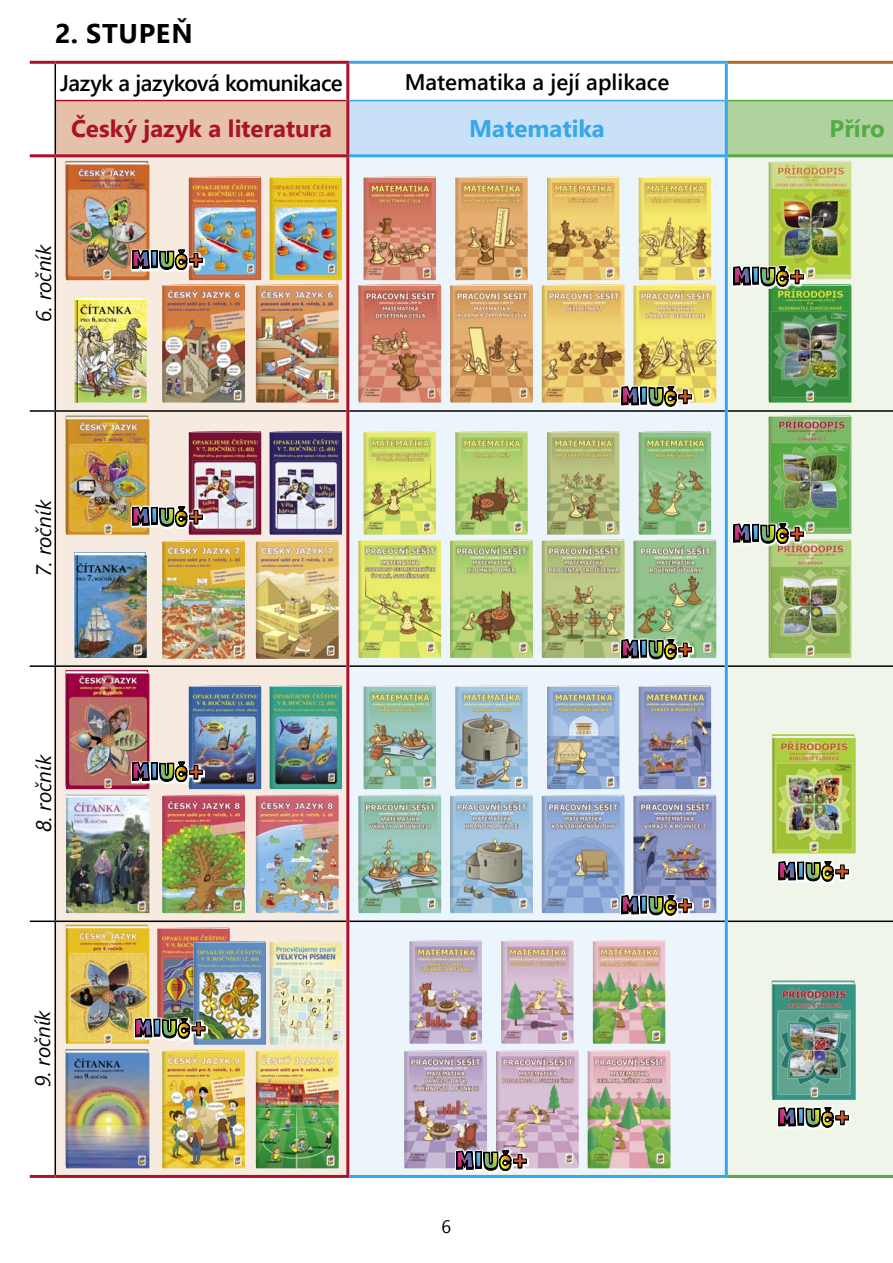
<style>
.page{position:relative;width:893px;height:1263px;background:#fff}
.page>*{position:absolute;margin:0;border:0;box-sizing:border-box;transform-origin:0 0}
.t1{font:700 27px "Segoe UI";color:#000}
.t2{font:700 24px "Segoe UI";letter-spacing:.005em;color:#a9132a}
.t3{font:700 24px "Segoe UI";color:#36a7e9}
.t4{font:700 24px "Segoe UI";color:#54ab43}
.t5{font:600 22.5px "Segoe UI";letter-spacing:-.02em;color:#000}
.t6{font:600 22.5px "Segoe UI";color:#000}
.t7{font:italic 21px "Segoe UI";color:#000}
.t8{font:18px "Segoe UI";color:#000}
</style>
<div class="page">
<svg style="left:29px;top:62px;width:26px;height:859px"></svg>
<div style="left:55px;top:101px;width:293px;height:55px;background:#e4c1a8"></div>
<div style="left:348px;top:101px;width:378px;height:55px;background:#c8e1f8"></div>
<div style="left:726px;top:101px;width:167px;height:55px;background:#b0d29e"></div>
<svg style="left:56px;top:157px;width:290px;height:1018px;background:#f4e7de"></svg>
<div style="left:349px;top:157px;width:376px;height:1018px;background:#edf5fc"></div>
<div style="left:728px;top:157px;width:165px;height:1018px;background:#f0f5ea"></div>
<hr style="left:55px;top:157px;width:1px;height:253px;background:#000">
<hr style="left:30px;top:410px;width:25px;height:2px;background:#000">
<hr style="left:55px;top:410px;width:291px;height:2px;background:#000">
<hr style="left:55px;top:412px;width:1px;height:253px;background:#000">
<hr style="left:30px;top:665px;width:25px;height:2px;background:#000">
<hr style="left:55px;top:665px;width:291px;height:2px;background:#000">
<hr style="left:55px;top:667px;width:1px;height:253px;background:#000">
<hr style="left:30px;top:920px;width:25px;height:2px;background:#000">
<hr style="left:55px;top:920px;width:291px;height:2px;background:#000">
<hr style="left:55px;top:922px;width:1px;height:253px;background:#000">
<hr style="left:349px;top:410px;width:376px;height:2px;background:#000">
<hr style="left:728px;top:410px;width:165px;height:2px;background:#000">
<hr style="left:349px;top:665px;width:376px;height:2px;background:#000">
<hr style="left:728px;top:665px;width:165px;height:2px;background:#000">
<hr style="left:349px;top:920px;width:376px;height:2px;background:#000">
<hr style="left:728px;top:920px;width:165px;height:2px;background:#000">
<hr style="left:728px;top:154px;width:165px;height:3px;background:#54ab43">
<hr style="left:349px;top:154px;width:379px;height:3px;background:#36a7e9">
<hr style="left:55px;top:64px;width:1px;height:37px;background:#000">
<hr style="left:55px;top:101px;width:1px;height:53px;background:#000">
<hr style="left:55px;top:154px;width:294px;height:3px;background:#a9132a">
<hr style="left:56px;top:100px;width:290px;height:1px;background:#a9132a">
<hr style="left:30px;top:61px;width:25px;height:3px;background:#a9132a">
<hr style="left:55px;top:61px;width:294px;height:3px;background:#a9132a">
<hr style="left:349px;top:100px;width:376px;height:1px;background:#36a7e9">
<hr style="left:349px;top:61px;width:379px;height:3px;background:#36a7e9">
<hr style="left:725px;top:64px;width:3px;height:37px;background:#36a7e9">
<hr style="left:725px;top:101px;width:3px;height:53px;background:#36a7e9">
<hr style="left:346px;top:64px;width:3px;height:37px;background:#a9132a">
<hr style="left:346px;top:101px;width:3px;height:53px;background:#a9132a">
<hr style="left:346px;top:157px;width:3px;height:254px;background:#a9132a">
<hr style="left:346px;top:411px;width:3px;height:255px;background:#a9132a">
<hr style="left:346px;top:666px;width:3px;height:255px;background:#a9132a">
<hr style="left:346px;top:921px;width:3px;height:254px;background:#a9132a">
<hr style="left:55px;top:1175px;width:294px;height:3px;background:#a9132a">
<hr style="left:30px;top:154px;width:25px;height:3px;background:#a9132a">
<hr style="left:728px;top:100px;width:165px;height:1px;background:#54ab43">
<hr style="left:725px;top:157px;width:3px;height:254px;background:#36a7e9">
<hr style="left:725px;top:411px;width:3px;height:255px;background:#36a7e9">
<hr style="left:725px;top:666px;width:3px;height:255px;background:#36a7e9">
<hr style="left:725px;top:921px;width:3px;height:254px;background:#36a7e9">
<hr style="left:349px;top:1175px;width:379px;height:3px;background:#36a7e9">
<hr style="left:728px;top:1175px;width:165px;height:3px;background:#54ab43">
<hr style="left:728px;top:61px;width:165px;height:3px;background:#af692d">
<hr style="left:30px;top:1175px;width:25px;height:3px;background:#a9132a">
<img style="left:65px;top:161px;width:277px;height:242px">
<img style="left:358px;top:176px;width:83px;height:227px">
<img style="left:450px;top:176px;width:83px;height:227px">
<svg style="left:620px;top:406px;width:74px;height:2px"></svg>
<img style="left:542px;top:176px;width:174px;height:230px">
<svg style="left:731px;top:264px;width:3px;height:24px"></svg>
<img style="left:734px;top:161px;width:117px;height:242px">
<img style="left:65px;top:415px;width:277px;height:244px">
<img style="left:358px;top:431px;width:83px;height:227px">
<img style="left:450px;top:431px;width:83px;height:227px">
<svg style="left:620px;top:659px;width:74px;height:2px"></svg>
<img style="left:542px;top:431px;width:174px;height:228px">
<svg style="left:731px;top:522px;width:3px;height:24px"></svg>
<img style="left:734px;top:415px;width:117px;height:243px">
<svg style="left:777px;top:859px;width:74px;height:24px"></svg>
<svg style="left:779px;top:861px;width:70px;height:20px"></svg>
<img style="left:358px;top:685px;width:83px;height:228px">
<img style="left:450px;top:685px;width:83px;height:228px">
<svg style="left:620px;top:915px;width:74px;height:2px"></svg>
<img style="left:542px;top:685px;width:174px;height:230px">
<img style="left:65px;top:670px;width:277px;height:243px">
<img style="left:854px;top:738px;width:2px;height:115px">
<img style="left:772px;top:734px;width:82px;height:119px">
<img style="left:854px;top:984px;width:2px;height:116px">
<img style="left:772px;top:980px;width:82px;height:120px">
<svg style="left:777px;top:1105px;width:74px;height:24px"></svg>
<svg style="left:779px;top:1107px;width:70px;height:20px"></svg>
<img style="left:409px;top:940px;width:73px;height:104px">
<img style="left:501px;top:940px;width:73px;height:104px">
<img style="left:588px;top:1050px;width:82px;height:118px">
<img style="left:593px;top:940px;width:72px;height:104px">
<div style="left:454px;top:1149px;width:75px;height:24px;background:linear-gradient(to right,#fffefe,#f2f8fd)"></div>
<img style="left:404px;top:1050px;width:175px;height:121px">
<img style="left:65px;top:924px;width:277px;height:244px">
<p class="t1" style="left:55px;top:11px;width:139px">2. stup eň</p>
<p class="t5" style="left:60px;top:65px;width:284px">Jazyk a jazyková komunikace</p>
<p class="t6" style="left:405px;top:64px;width:266px">Matematika a její aplikace</p>
<p class="t2" style="left:71px;top:109px;width:262px">Český jazyk a literatura</p>
<p class="t3" style="left:469px;top:109px;width:137px">M atematika</p>
<p class="t4" style="left:830px;top:109px;width:57px">Příro</p>
<p class="t7" style="left:29px;top:322px;width:79px;rotate:-90deg">6. ročník</p>
<p class="t7" style="left:29px;top:577px;width:79px;rotate:-90deg">7. ročník</p>
<p class="t7" style="left:29px;top:832px;width:79px;rotate:-90deg">8. ročník</p>
<p class="t7" style="left:28px;top:1087px;width:79px;rotate:-90deg">9. ročník</p>
<p class="t8" style="left:442px;top:1212px;width:11px">6</p>
</div>
